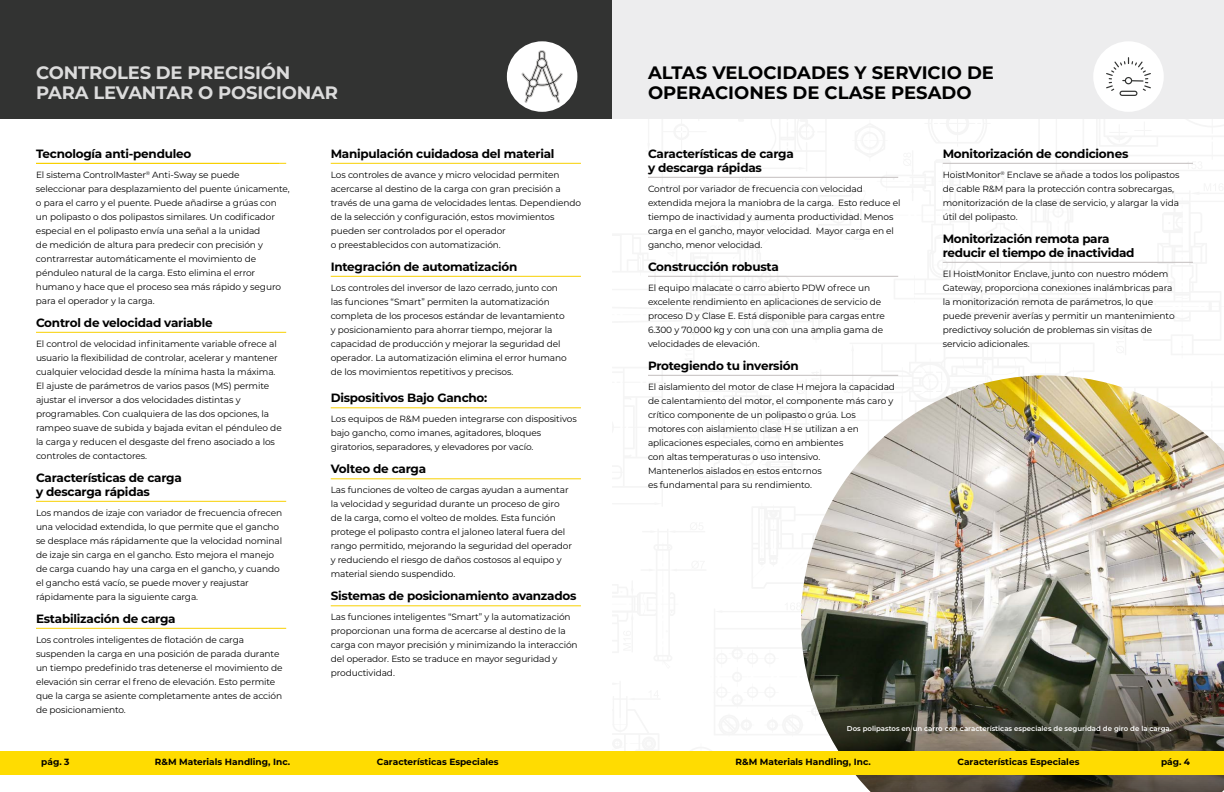
<style>
.page{position:relative;width:1224px;height:792px;background:#fff}
.page>*{position:absolute;margin:0;border:0;box-sizing:border-box;transform-origin:0 0}
.t1{font:700 18px/20px "Montserrat";color:#000}
.t2{font:700 18px/20px "Montserrat";letter-spacing:-.01em;color:#dcdcdc}
.t3{font:700 12px/14px "Montserrat";letter-spacing:-.02em;color:#000}
.t4{font:9px/14px "Montserrat";letter-spacing:-.01em;color:#000}
.t5{font:700 9px "Montserrat";color:#000}
.t6{font:600 7px "Montserrat";color:#fff}
</style>
<div class="page">
<div style="left:0;top:0;width:612px;height:119px;background:#323332"></div>
<div style="left:612px;top:0;width:612px;height:119px;background:#ededee"></div>
<hr style="left:36px;top:163px;width:250px;height:1px;background:#f8d000">
<hr style="left:36px;top:332px;width:250px;height:1px;background:#f8d000">
<hr style="left:36px;top:501px;width:250px;height:1px;background:#f8d000">
<hr style="left:36px;top:628px;width:250px;height:1px;background:#f8d000">
<hr style="left:331px;top:163px;width:250px;height:1px;background:#f8d000">
<hr style="left:331px;top:276px;width:250px;height:1px;background:#f8d000">
<hr style="left:331px;top:407px;width:250px;height:1px;background:#f8d000">
<hr style="left:331px;top:478px;width:250px;height:1px;background:#f8d000">
<hr style="left:331px;top:605px;width:250px;height:1px;background:#f8d000">
<div style="left:507px;top:41px;width:70px;height:71px;background:#fff;border-radius:50%"></div>
<svg style="left:522px;top:50px;width:41px;height:53px"></svg>
<hr style="left:648px;top:177px;width:250px;height:1px;background:#c3bfbf">
<hr style="left:648px;top:276px;width:250px;height:1px;background:#c3bfbf">
<hr style="left:648px;top:375px;width:250px;height:1px;background:#c3bfbf">
<hr style="left:943px;top:163px;width:250px;height:1px;background:#c3bfbf">
<hr style="left:943px;top:262px;width:250px;height:1px;background:#c3bfbf">
<img style="left:801px;top:375px;width:423px;height:417px">
<div style="left:1093px;top:41px;width:71px;height:71px;background:#fff;border-radius:50%"></div>
<svg style="left:1106px;top:57px;width:45px;height:39px"></svg>
<div style="left:0;top:751px;width:612px;height:24px;background:#ffdc01"></div>
<div style="left:612px;top:751px;width:612px;height:24px;background:#ffdc01"></div>
<p class="t2" style="left:36px;top:62px;width:304px">CONTROLES DE PRECISIÓN<br>PARA LEVANTAR O POSICIONAR</p>
<p class="t1" style="left:648px;top:62px;width:347px">ALTAS VELOCIDADES Y SERVICIO DE<br>OPERACIONES DE CLASE PESADO</p>
<p class="t3" style="left:36px;top:146px;width:157px">Tecnología anti-penduleo</p>
<p class="t4" style="left:36px;top:167px;width:255px">El sistema ControlMaster<sup>®</sup> Anti-Sway se puede seleccionar para desplazamiento del puente únicamente, o para el carro y el puente. Puede añadirse a grúas con un polipasto o dos polipastos similares. Un codificador especial en el polipasto envía una señal a la unidad<br>de medición de altura para predecir con precisión y contrarrestar automáticamente el movimiento de pénduleo natural de la carga. Esto elimina el error humano y hace que el proceso sea más rápido y seguro para el operador y la carga.</p>
<p class="t3" style="left:36px;top:315px;width:178px">Control de velocidad variable</p>
<p class="t4" style="left:36px;top:336px;width:247px">El control de velocidad infinitamente variable ofrece al usuario la flexibilidad de controlar, acelerar y mantener cualquier velocidad desde la mínima hasta la máxima.<br>El ajuste de parámetros de varios pasos (MS) permite ajustar el inversor a dos velocidades distintas y programables. Con cualquiera de las dos opciones, la rampeo suave de subida y bajada evitan el pénduleo de la carga y reducen el desgaste del freno asociado a los controles de contactores.</p>
<p class="t3" style="left:36px;top:470px;width:147px">Características de carga y descarga rápidas</p>
<p class="t4" style="left:36px;top:505px;width:248px">Los mandos de izaje con variador de frecuencia ofrecen una velocidad extendida, lo que permite que el gancho se desplace más rápidamente que la velocidad nominal de izaje sin carga en el gancho. Esto mejora el manejo de carga cuando hay una carga en el gancho, y cuando el gancho está vacío, se puede mover y reajustar rápidamente para la siguiente carga.</p>
<p class="t3" style="left:36px;top:611px;width:141px">Estabilización de carga</p>
<p class="t4" style="left:36px;top:632px;width:248px">Los controles inteligentes de flotación de carga suspenden la carga en una posición de parada durante un tiempo predefinido tras detenerse el movimiento de elevación sin cerrar el freno de elevación. Esto permite que la carga se asiente completamente antes de acción de posicionamiento.</p>
<p class="t3" style="left:331px;top:146px;width:225px">Manipulación cuidadosa del material</p>
<p class="t4" style="left:331px;top:167px;width:252px">Los controles de avance y micro velocidad permiten acercarse al destino de la carga con gran precisión a través de una gama de velocidades lentas. Dependiendo de la selección y configuración, estos movimientos pueden ser controlados por el operador<br>o preestablecidos con automatización.</p>
<p class="t3" style="left:331px;top:259px;width:188px">Integración de automatización</p>
<p class="t4" style="left:331px;top:280px;width:238px">Los controles del inversor de lazo cerrado, junto con las funciones “Smart” permiten la automatización completa de los procesos estándar de levantamiento y posicionamiento para ahorrar tiempo, mejorar la capacidad de producción y mejorar la seguridad del operador. La automatización elimina el error humano de los movimientos repetitivos y precisos.</p>
<p class="t3" style="left:331px;top:390px;width:158px">Dispositivos Bajo Gancho:</p>
<p class="t4" style="left:331px;top:412px;width:248px">Los equipos de R&amp;M pueden integrarse con dispositivos bajo gancho, como imanes, agitadores, bloques giratorios, separadores, y elevadores por vacío.</p>
<p class="t3" style="left:331px;top:461px;width:97px">Volteo de carga</p>
<p class="t4" style="left:331px;top:483px;width:243px">Las funciones de volteo de cargas ayudan a aumentar la velocidad y seguridad durante un proceso de giro de la carga, como el volteo de moldes. Esta función protege el polipasto contra el jaloneo lateral fuera del rango permitido, mejorando la seguridad del operador y reduciendo el riesgo de daños costosos al equipo y material siendo suspendido.</p>
<p class="t3" style="left:331px;top:588px;width:247px">Sistemas de posicionamiento avanzados</p>
<p class="t4" style="left:331px;top:610px;width:248px">Las funciones inteligentes “Smart” y la automatización proporcionan una forma de acercarse al destino de la carga con mayor precisión y minimizando la interacción del operador. Esto se traduce en mayor seguridad y productividad.</p>
<p class="t3" style="left:648px;top:146px;width:147px">Características de carga y descarga rápidas</p>
<p class="t4" style="left:648px;top:181px;width:254px">Control por variador de frecuencia con velocidad extendida mejora la maniobra de la carga. Esto reduce el tiempo de inactividad y aumenta productividad. Menos carga en el gancho, mayor velocidad. Mayor carga en el gancho, menor velocidad.</p>
<p class="t3" style="left:648px;top:259px;width:132px">Construcción robusta</p>
<p class="t4" style="left:648px;top:280px;width:239px">El equipo malacate o carro abierto PDW ofrece un excelente rendimiento en aplicaciones de servicio de proceso D y Clase E. Está disponible para cargas entre 6.300 y 70.000 kg y con una con una amplia gama de velocidades de elevación.</p>
<p class="t3" style="left:648px;top:358px;width:152px">Protegiendo tu inversión</p>
<p class="t4" style="left:648px;top:379px;width:249px">El aislamiento del motor de clase H mejora la capacidad de calentamiento del motor, el componente más caro y crítico componente de un polipasto o grúa. Los motores con aislamiento clase H se utilizan a en aplicaciones especiales, como en ambientes<br>con altas temperaturas o uso intensivo.<br>Mantenerlos aislados en estos entornos<br>es fundamental para su rendimiento.</p>
<p class="t3" style="left:943px;top:146px;width:187px">Monitorización de condiciones</p>
<p class="t4" style="left:943px;top:167px;width:238px">HoistMonitor<sup>®</sup> Enclave se añade a todos los polipastos de cable R&amp;M para la protección contra sobrecargas, monitorización de la clase de servicio, y alargar la vida útil del polipasto.</p>
<p class="t3" style="left:943px;top:231px;width:193px">Monitorización remota para reducir el tiempo de inactividad</p>
<p class="t4" style="left:943px;top:266px;width:233px">El HoistMonitor Enclave, junto con nuestro módem Gateway, proporciona conexiones inalámbricas para la monitorización remota de parámetros, lo que puede prevenir averías y permitir un mantenimiento predictivoy solución de problemas sin visitas de servicio adicionales.</p>
<p class="t6" style="left:847px;top:724px;width:326px">Dos polipastos en un carro con características especiales de seguridad de giro de la carga.</p>
<p class="t5" style="left:41px;top:755px;width:30px">pág. 3</p>
<p class="t5" style="left:155px;top:756px;width:137px">R&amp;M Materials Handling, Inc.</p>
<p class="t5" style="left:377px;top:756px;width:123px">Características Especiales</p>
<p class="t5" style="left:736px;top:756px;width:137px">R&amp;M Materials Handling, Inc.</p>
<p class="t5" style="left:958px;top:756px;width:123px">Características Especiales</p>
<p class="t5" style="left:1161px;top:755px;width:31px">pág. 4</p>
</div>
